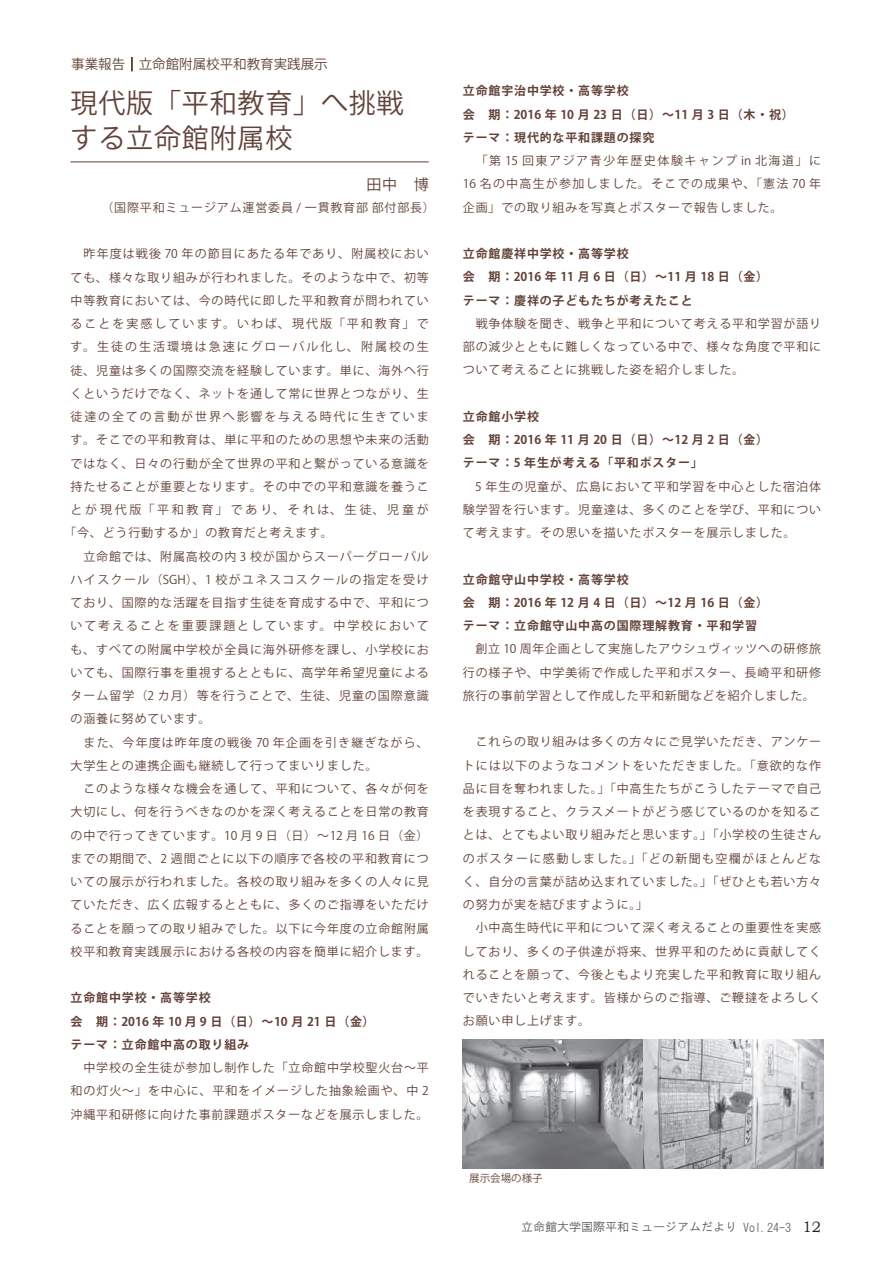
<style>
.page{position:relative;width:893px;height:1263px;background:#fff}
.page>*{position:absolute;margin:0;border:0;box-sizing:border-box;transform-origin:0 0}
.t1{font:27px/35px "Koz Go Pro";letter-spacing:.03em;color:#624239}
.t2{font:15px "Koz Go Pro";color:#624239}
.t3{font:13.5px "Koz Go Pro";color:#624239}
.t4{font:12px/23.2px "Koz Go Pro";letter-spacing:.07em;color:#624239;text-align:justify}
.t5{font:700 12px/23.2px "Koz Go Pro";letter-spacing:.07em;color:#624239}
.t6{font:12px "Koz Go Pro";letter-spacing:.09em;color:#624239}
.t7{font:12px "Koz Go Pro";letter-spacing:.16em;color:#624239}
.t8{font:12px "Koz Go Pro";letter-spacing:.12em;color:#624239}
.t9{font:12px "HG Gothic M";color:#57585a}
.t10{font:12px "Koz Go Pro";letter-spacing:.165em;color:#624239}
.t11{font:12px "Koz Go Pro";letter-spacing:.155em;color:#624239}
.t12{font:12px "Koz Go Pro";letter-spacing:.23em;color:#624239}
.t13{font:10.5px "Koz Go Pro";color:#624239}
.s1{font-family:"Bookman Old Style";font-size:15px;color:#231f20}
</style>
<div class="page">
<hr style="left:71px;top:162px;width:358px;height:1px;background:#624239">
<img style="left:463px;top:1039px;width:360px;height:129px">
<svg style="left:132px;top:57px;width:1px;height:14px"></svg>
<p class="t3" style="left:71px;top:56px;width:258px">事業報告︱立命館附属校平和教育実践展示</p>
<h1 class="t1" style="left:71px;top:86px;width:335px">現代版「平和教育」へ挑戦する立命館附属校</h1>
<p class="t2" style="left:366px;top:175px;width:64px">田中　博</p>
<p class="t4" style="left:102px;top:196px;width:335px">（国際平和ミュージアム運営委員 / 一貫教育部 部付部長）</p>
<p class="t6" style="left:71px;top:246px;width:360px">　昨年度は戦後 70 年の節目にあたる年であり、附属校におい</p>
<p class="t4" style="left:71px;top:266px;width:360px">ても、様々な取り組みが行われました。そのような中で、初等</p>
<p class="t4" style="left:71px;top:289px;width:360px">中等教育においては、今の時代に即した平和教育が問われてい</p>
<p class="t10" style="left:71px;top:316px;width:360px">ることを実感しています。いわば、現代版「平和教育」で</p>
<p class="t7" style="left:71px;top:339px;width:360px">す。生徒の生活環境は急速にグローバル化し、附属校の生</p>
<p class="t4" style="left:71px;top:359px;width:360px">徒、児童は多くの国際交流を経験しています。単に、海外へ行</p>
<p class="t4" style="left:71px;top:382px;width:360px">くというだけでなく、ネットを通して常に世界とつながり、生</p>
<p class="t11" style="left:71px;top:409px;width:360px">徒達の全ての言動が世界へ影響を与える時代に生きていま</p>
<p class="t4" style="left:71px;top:429px;width:360px">す。そこでの平和教育は、単に平和のための思想や未来の活動</p>
<p class="t4" style="left:71px;top:452px;width:360px">ではなく、日々の行動が全て世界の平和と繋がっている意識を</p>
<p class="t4" style="left:71px;top:475px;width:360px">持たせることが重要となります。その中での平和意識を養うこ</p>
<p class="t12" style="left:71px;top:502px;width:360px">とが現代版「平和教育」であり、それは、生徒、児童が</p>
<p class="t4" style="left:65px;top:522px;width:270px">「今、どう行動するか」の教育だと考えます。</p>
<p class="t4" style="left:71px;top:545px;width:360px">　立命館では、附属高校の内 3 校が国からスーパーグローバル</p>
<p class="t8" style="left:71px;top:572px;width:360px">ハイスクール（SGH）、1 校がユネスコスクールの指定を受け</p>
<p class="t4" style="left:71px;top:591px;width:360px">ており、国際的な活躍を目指す生徒を育成する中で、平和につ</p>
<p class="t7" style="left:71px;top:618px;width:360px">いて考えることを重要課題としています。中学校において</p>
<p class="t4" style="left:71px;top:638px;width:360px">も、すべての附属中学校が全員に海外研修を課し、小学校にお</p>
<p class="t4" style="left:71px;top:661px;width:360px">いても、国際行事を重視するとともに、高学年希望児童による</p>
<p class="t4" style="left:71px;top:684px;width:360px">ターム留学（2 カ月）等を行うことで、生徒、児童の国際意識</p>
<p class="t4" style="left:71px;top:708px;width:142px">の涵養に努めています。</p>
<p class="t6" style="left:71px;top:734px;width:359px">　また、今年度は昨年度の戦後 70 年企画を引き継ぎながら、</p>
<p class="t4" style="left:71px;top:754px;width:308px">大学生との連携企画も継続して行ってまいりました。</p>
<p class="t4" style="left:71px;top:777px;width:360px">　このような様々な機会を通して、平和について、各々が何を</p>
<p class="t4" style="left:71px;top:800px;width:360px">大切にし、何を行うべきなのかを深く考えることを日常の教育</p>
<p class="t4" style="left:71px;top:824px;width:359px">の中で行ってきています。10 月 9 日（日）～12 月 16 日（金）</p>
<p class="t4" style="left:71px;top:847px;width:360px">までの期間で、2 週間ごとに以下の順序で各校の平和教育につ</p>
<p class="t4" style="left:71px;top:870px;width:360px">いての展示が行われました。各校の取り組みを多くの人々に見</p>
<p class="t4" style="left:71px;top:893px;width:360px">ていただき、広く広報するとともに、多くのご指導をいただけ</p>
<p class="t4" style="left:71px;top:917px;width:360px">ることを願っての取り組みでした。以下に今年度の立命館附属</p>
<p class="t4" style="left:71px;top:940px;width:359px">校平和教育実践展示における各校の内容を簡単に紹介します。</p>
<p class="t5" style="left:71px;top:987px;width:306px">立命館中学校・高等学校<br>会　期：2016 年 10 月 9 日（日）～10 月 21 日（金）テーマ：立命館中高の取り組み</p>
<p class="t4" style="left:71px;top:1056px;width:360px">　中学校の全生徒が参加し制作した「立命館中学校聖火台～平和の灯火～」を中心に、平和をイメージした抽象絵画や、中 2沖縄平和研修に向けた事前課題ポスターなどを展示しました。</p>
<p class="t5" style="left:463px;top:80px;width:332px">立命館宇治中学校・高等学校<br>会　期：2016 年 10 月 23 日（日）～11 月 3 日（木・祝）テーマ：現代的な平和課題の探究</p>
<p class="t4" style="left:463px;top:149px;width:360px">　「第 15 回東アジア青少年歴史体験キャンプ in 北海道」に16 名の中高生が参加しました。そこでの成果や、「憲法 70 年企画」での取り組みを写真とポスターで報告しました。</p>
<p class="t5" style="left:463px;top:243px;width:307px">立命館慶祥中学校・高等学校<br>会　期：2016 年 11 月 6 日（日）～11 月 18 日（金）テーマ：慶祥の子どもたちが考えたこと</p>
<p class="t4" style="left:463px;top:312px;width:360px">　戦争体験を聞き、戦争と平和について考える平和学習が語り部の減少とともに難しくなっている中で、様々な角度で平和について考えることに挑戦した姿を紹介しました。</p>
<p class="t5" style="left:463px;top:406px;width:307px">立命館小学校<br>会　期：2016 年 11 月 20 日（日）～12 月 2 日（金）テーマ：5 年生が考える「平和ポスター」</p>
<p class="t4" style="left:463px;top:475px;width:360px">　5 年生の児童が、広島において平和学習を中心とした宿泊体験学習を行います。児童達は、多くのことを学び、平和について考えます。その思いを描いたポスターを展示しました。</p>
<p class="t5" style="left:463px;top:568px;width:307px">立命館守山中学校・高等学校<br>会　期：2016 年 12 月 4 日（日）～12 月 16 日（金）テーマ：立命館守山中高の国際理解教育・平和学習</p>
<p class="t4" style="left:463px;top:638px;width:360px">　創立 10 周年企画として実施したアウシュヴィッツへの研修旅行の様子や、中学美術で作成した平和ポスター、長崎平和研修旅行の事前学習として作成した平和新聞などを紹介しました。</p>
<p class="t4" style="left:463px;top:731px;width:360px;text-align:left">　これらの取り組みは多くの方々にご見学いただき、アンケートには以下のようなコメントをいただきました。「意欲的な作品に目を奪われました。」「中高生たちがこうしたテーマで自己を表現すること、クラスメートがどう感じているのかを知ることは、とてもよい取り組みだと思います。」「小学校の生徒さんのポスターに感動しました。」「どの新聞も空欄がほとんどなく、自分の言葉が詰め込まれていました。」「ぜひとも若い方々の努力が実を結びますように。」<br>　小中高生時代に平和について深く考えることの重要性を実感しており、多くの子供達が将来、世界平和のために貢献してくれることを願って、今後ともより充実した平和教育に取り組んでいきたいと考えます。皆様からのご指導、ご鞭撻をよろしくお願い申し上げます。</p>
<p class="t13" style="left:469px;top:1171px;width:75px">展示会場の様子</p>
<p class="t9" style="left:521px;top:1221px;width:301px">立命館大学国際平和ミュージアムだより Vol.24-3 <span class="s1">12</span></p>
</div>
